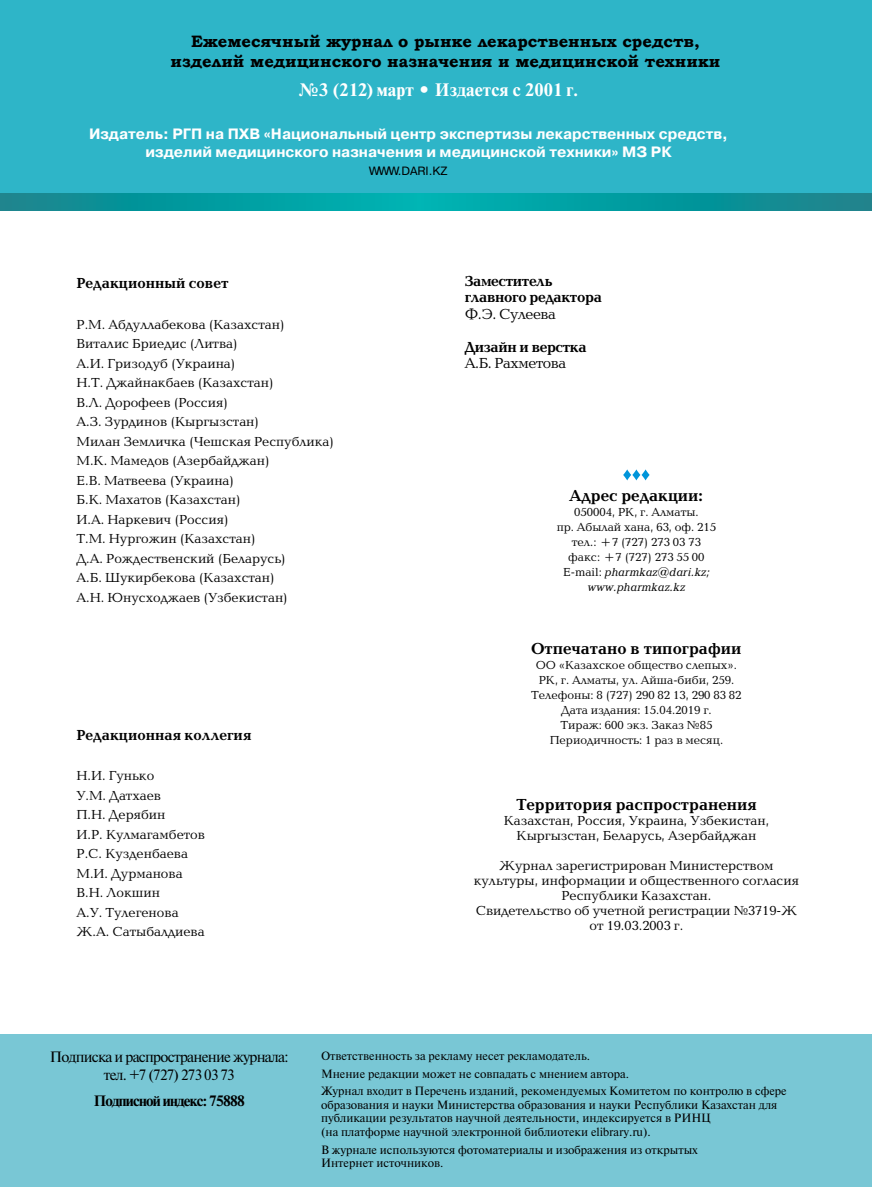
<style>
.page{position:relative;width:872px;height:1187px;background:#fff}
.page>*{position:absolute;margin:0;border:0;box-sizing:border-box;transform-origin:0 0}
.t1{font:700 18px "DS Times";color:#fff}
.t2{font:700 16.5px/19.8px "Bookman Old Style";color:#000;text-align:center}
.t3{font:700 16.5px "DS Baltica";color:#000}
.t4{font:700 15px/18px "DS Pragmatica";color:#fff;text-align:center}
.t5{font:15px/18px "DS Times";letter-spacing:-.05em;color:#000;text-align:center}
.t6{font:700 15px/16.5px "DS Baltica";letter-spacing:-.025em;color:#000}
.t7{font:700 15px "DS Baltica";color:#000}
.t8{font:15px "DS Baltica";letter-spacing:-.025em;color:#000}
.t9{font:700 15px "DS Times";letter-spacing:-.05em;color:#000}
.t10{font:13.5px/19.5px "DS Baltica";color:#000}
.t11{font:12px/13.5px "DS Times";color:#000}
.t12{font:12px/15px "DS Baltica";color:#000;text-align:center}
.t13{font:12px "DS Pragmatica";color:#000}
.s1{font-style:italic}
</style>
<div class="page">
<div style="left:0;top:0;width:872px;height:207px;background:#2eb5c8"></div>
<div style="left:0;top:1034px;width:872px;height:152px;background:#79c7d5"></div>
<svg style="left:0;top:194px;width:872px;height:17px"></svg>
<svg style="left:623px;top:469px;width:26px;height:11px"></svg>
<p class="t2" style="left:171px;top:31px;width:551px">Ежемесячный журнал о рынке лекарственных средств, изделий медицинского назначения и медицинской техники</p>
<h1 class="t1" style="left:299px;top:80px;width:281px">№3 (212) март • Издается с 2001 г.</h1>
<p class="t4" style="left:89px;top:125px;width:640px">Издатель: РГП на ПХВ «Национальный центр экспертизы лекарственных средств, изделий медицинского назначения и медицинской техники» МЗ РК</p>
<p class="t13" style="left:369px;top:164px;width:80px">WWW.DARI.KZ</p>
<p class="t7" style="left:77px;top:275px;width:153px">Редакционный совет</p>
<p class="t10" style="left:77px;top:315px;width:259px">Р.М. Абдуллабекова (Казахстан)<br>Виталис Бриедис (Литва)<br>А.И. Гризодуб (Украина)<br>Н.Т. Джайнакбаев (Казахстан)<br>В.Л. Дорофеев (Россия)<br>А.З. Зурдинов (Кыргызстан)<br>Милан Земличка (Чешская Республика)<br>М.К. Мамедов (Азербайджан)<br>Е.В. Матвеева (Украина)<br>Б.К. Махатов (Казахстан)<br>И.А. Наркевич (Россия)<br>Т.М. Нургожин (Казахстан)<br>Д.А. Рождественский (Беларусь)<br>А.Б. Шукирбекова (Казахстан)<br>А.Н. Юнусходжаев (Узбекистан)</p>
<p class="t7" style="left:77px;top:726px;width:176px">Редакционная коллегия</p>
<p class="t10" style="left:77px;top:766px;width:130px">Н.И. Гунько<br>У.М. Датхаев<br>П.Н. Дерябин<br>И.Р. Кулмагамбетов<br>Р.С. Кузденбаева<br>М.И. Дурманова<br>В.Н. Локшин<br>А.У. Тулегенова<br>Ж.А. Сатыбалдиева</p>
<p class="t6" style="left:465px;top:273px;width:139px">Заместитель главного редактора</p>
<p class="t8" style="left:465px;top:306px;width:93px">Ф.Э. Сулеева</p>
<p class="t6" style="left:465px;top:339px;width:123px">Дизайн и верстка</p>
<p class="t8" style="left:465px;top:355px;width:103px">А.Б. Рахметова</p>
<p class="t3" style="left:570px;top:486px;width:134px">Адрес редакции:</p>
<p class="t12" style="left:556px;top:504px;width:161px">050004, РК, г. Алматы.<br>пр. Абылай хана, 63, оф. 215 тел.: +7 (727) 273 03 73 факс: +7 (727) 273 55 00<br>Е-mail: <span class="s1">pharmkaz@dari.kz; www.pharmkaz.kz</span></p>
<p class="t3" style="left:531px;top:639px;width:211px">Отпечатано в типографии</p>
<p class="t12" style="left:531px;top:657px;width:212px">ОО «Казахское общество слепых».<br>РК, г. Алматы, ул. Айша-биби, 259.<br>Телефоны: 8 (727) 290 82 13, 290 83 82<br>Дата издания: 15.04.2019 г.<br>Тираж: 600 экз. Заказ №85<br>Периодичность: 1 раз в месяц.</p>
<p class="t3" style="left:516px;top:795px;width:242px">Территория распространения</p>
<p class="t10" style="left:503px;top:813px;width:267px;line-height:15px;text-align:center">Казахстан, Россия, Украина, Узбекистан,<br>Кыргызстан, Беларусь, Азербайджан</p>
<p class="t10" style="left:474px;top:858px;width:327px;line-height:15px;text-align:center">Журнал зарегистрирован Министерством культуры, информации и общественного согласия Республики Казахстан.<br>Свидетельство об учетной регистрации №3719-Ж от 19.03.2003 г.</p>
<p class="t5" style="left:50px;top:1047px;width:240px">Подписка и распространение журнала: тел. +7 (727) 273 03 73</p>
<p class="t9" style="left:94px;top:1092px;width:153px">Подписной индекс: 75888</p>
<p class="t11" style="left:321px;top:1046px;width:467px;line-height:17.7px">Ответственность за рекламу несет рекламодатель.<br>Мнение редакции может не совпадать с мнением автора.<br>Журнал входит в Перечень изданий, рекомендуемых Комитетом по контролю в сфере</p>
<p class="t11" style="left:321px;top:1097px;width:458px">образования и науки Министерства образования и науки Республики Казахстан для публикации результатов научной деятельности, индексируется в РИНЦ<br>(на платформе научной электронной библиотеки elibrary.ru).</p>
<p class="t11" style="left:321px;top:1142px;width:378px">В журнале используются фотоматериалы и изображения из открытых<br>Интернет источников.</p>
</div>
